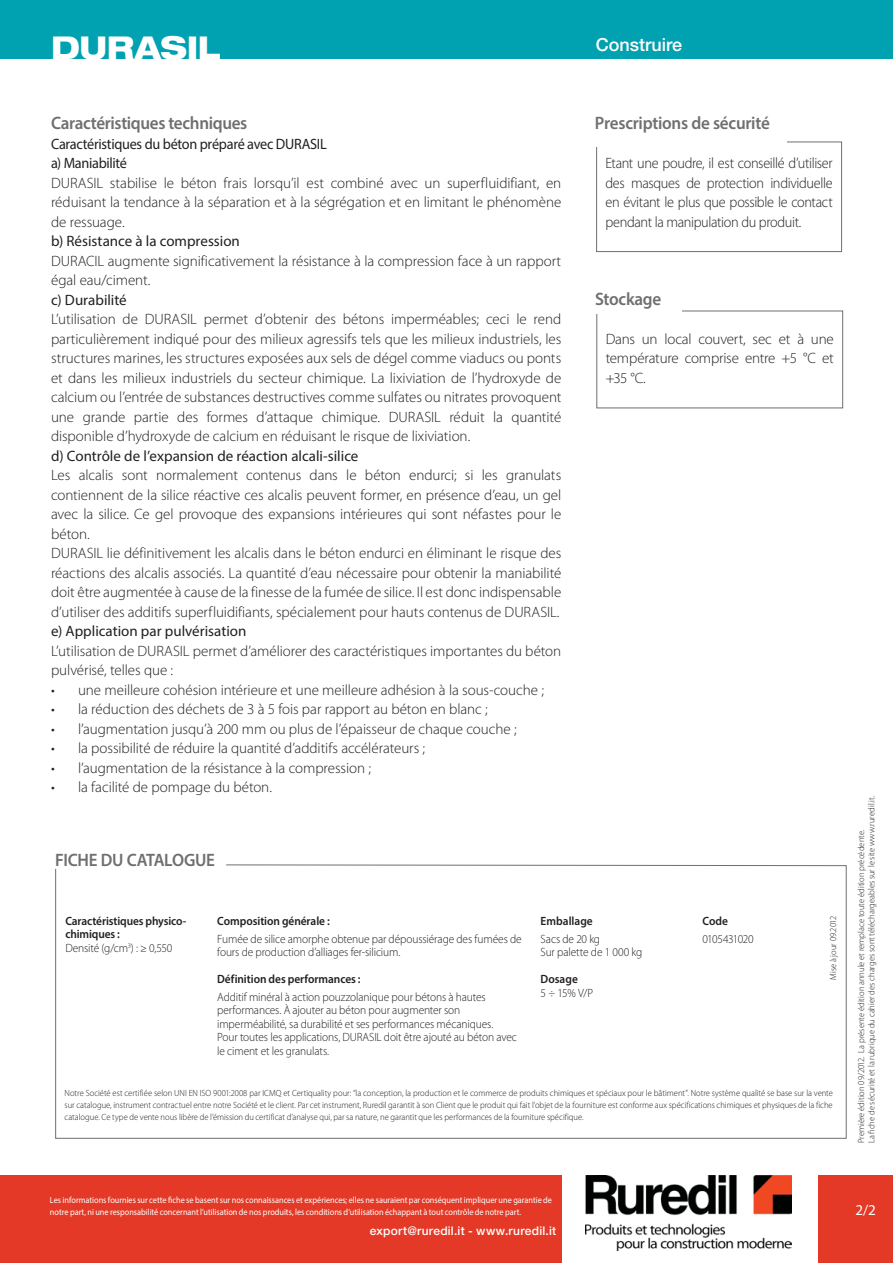
<style>
.page{position:relative;width:893px;height:1263px;background:#fff}
.page>*{position:absolute;margin:0;border:0;box-sizing:border-box;transform-origin:0 0}
.t1{font:800 expanded 31.5px "Helvetica Neue LT Std";letter-spacing:-.01em;color:#fff;scale:.95 1}
.t2{font:600 18px "Myriad Pro";letter-spacing:-.02em;color:#6d6f71;scale:.95 1}
.t3{font:500 18px "Helvetica Neue LT Std";color:#fff}
.t4{font:300 15px/19.5px "Myriad Pro";letter-spacing:-.005em;color:#231f20}
.t5{font:300 15px/19.5px "Myriad Pro";letter-spacing:-.005em;color:#231f20;text-align:justify;scale:.95 1}
.t6{font:15px "Myriad Pro";color:#231f20}
.t7{font:15px/19.5px "Myriad Pro";letter-spacing:-.02em;color:#231f20;scale:.95 1}
.t8{font:15px "Myriad Pro";color:#fff}
.t9{font:300 12px/13.5px "Myriad Pro";letter-spacing:-.01em;color:#231f20;scale:.95 1}
.t10{font:600 12px/13.5px "Myriad Pro";letter-spacing:-.005em;color:#231f20;scale:.95 1}
.t11{font:500 12px "Helvetica Neue LT Std";letter-spacing:.02em;color:#fff}
.t12{font:300 12px "Myriad Pro";letter-spacing:-.045em;color:#231f20;scale:.95 1}
.t13{font:300 9px/12px "Myriad Pro";letter-spacing:.005em;color:#231f20;text-align:justify;scale:.95 1}
.t14{font:9px/12px "Myriad Pro";letter-spacing:-.005em;color:#fff;scale:.92 1}
.s1{font-weight:300}
</style>
<div class="page">
<div style="left:0;top:0;width:893px;height:59px;background:#00a1b0"></div>
<div style="left:0;top:1176px;width:561px;height:87px;background:#e33926"></div>
<div style="left:819px;top:1176px;width:74px;height:87px;background:#e33926"></div>
<div style="left:596px;top:311px;width:247px;height:97px;border:1px solid #6d6f71"></div>
<div style="left:595px;top:289px;width:86px;height:24px;background:#fff"></div>
<svg style="left:55px;top:864px;width:792px;height:275px"></svg>
<img style="left:586px;top:1176px;width:206px;height:75px">
<div style="left:596px;top:142px;width:246px;height:110px;border:1px solid #6d6f71"></div>
<div style="left:595px;top:110px;width:192px;height:36px;background:#fff"></div>
<h1 class="t1" style="left:51px;top:30px;width:180px">DURASIL</h1>
<p class="t3" style="left:596px;top:34px;width:88px">Construire</p>
<p class="t2" style="left:51px;top:116px;width:208px">Caractéristiques techniques</p>
<p class="t7" style="left:51px;top:135px;width:292px">Caractéristiques du béton préparé avec DURASIL a) Maniabilité</p>
<p class="t4" style="left:51px;top:174px;width:512px;text-align:justify">DURASIL stabilise le béton frais lorsqu’il est combiné avec un superfluidifiant, en réduisant la tendance à la séparation et à la ségrégation et en limitant le phénomène de ressuage.</p>
<p class="t6" style="left:51px;top:235px;width:190px">b) Résistance à la compression</p>
<p class="t4" style="left:51px;top:252px;width:512px">DURACIL augmente significativement la résistance à la compression face à un rapport égal eau/ciment.</p>
<p class="t6" style="left:51px;top:294px;width:77px">c) Durabilité</p>
<p class="t4" style="left:51px;top:311px;width:512px;text-align:justify">L’utilisation de DURASIL permet d’obtenir des bétons imperméables; ceci le rend particulièrement indiqué pour des milieux agressifs tels que les milieux industriels, les structures marines, les structures exposées aux sels de dégel comme viaducs ou ponts et dans les milieux industriels du secteur chimique. La lixiviation de l’hydroxyde de calcium ou l’entrée de substances destructives comme sulfates ou nitrates provoquent une grande partie des formes d’attaque chimique. DURASIL réduit la quantité disponible d’hydroxyde de calcium en réduisant le risque de lixiviation.</p>
<p class="t6" style="left:51px;top:450px;width:309px">d) Contrôle de l’expansion de réaction alcali-silice</p>
<p class="t4" style="left:51px;top:467px;width:512px">Les alcalis sont normalement contenus dans le béton endurci; si les granulats contiennent de la silice réactive ces alcalis peuvent former, en présence d’eau, un gel avec la silice. Ce gel provoque des expansions intérieures qui sont néfastes pour le béton.<br>DURASIL lie définitivement les alcalis dans le béton endurci en éliminant le risque des réactions des alcalis associés. La quantité d’eau nécessaire pour obtenir la maniabilité doit être augmentée à cause de la finesse de la fumée de silice. Il est donc indispensable d’utiliser des additifs superfluidifiants, spécialement pour hauts contenus de DURASIL.</p>
<p class="t6" style="left:51px;top:625px;width:197px">e) Application par pulvérisation</p>
<p class="t4" style="left:51px;top:642px;width:512px">L’utilisation de DURASIL permet d’améliorer des caractéristiques importantes du béton pulvérisé, telles que :</p>
<p class="t4" style="left:78px;top:681px;width:467px">une meilleure cohésion intérieure et une meilleure adhésion à la sous-couche ; la réduction des déchets de 3 à 5 fois par rapport au béton en blanc ; l’augmentation jusqu’à 200 mm ou plus de l’épaisseur de chaque couche ;<br>la possibilité de réduire la quantité d’additifs accélérateurs ;<br>l’augmentation de la résistance à la compression ;<br>la facilité de pompage du béton.</p>
<p class="t2" style="left:55px;top:853px;width:170px">FICHE DU CATALOGUE</p>
<p class="t2" style="left:595px;top:116px;width:186px">Prescriptions de sécurité</p>
<p class="t5" style="left:605px;top:155px;width:241px">Etant une poudre, il est conseillé d’utiliser des masques de protection individuelle en évitant le plus que possible le contact pendant la manipulation du produit.</p>
<p class="t2" style="left:595px;top:292px;width:71px">Stockage</p>
<p class="t4" style="left:606px;top:330px;width:230px;text-align:justify">Dans un local couvert, sec et à une température comprise entre +5 °C et +35 °C.</p>
<p class="t13" style="left:828px;top:980px;width:69px;rotate:-90deg">Mise à jour 09.2012</p>
<p class="t10" style="left:65px;top:915px;width:129px">Caractéristiques physico&shy;chimiques :<br><span class="s1">Densité (g/cm</span><sup>3</sup><span class="s1">) : ≥ 0,550</span></p>
<p class="t10" style="left:217px;top:915px;width:120px">Composition générale :</p>
<p class="t10" style="left:541px;top:915px;width:56px">Emballage</p>
<p class="t9" style="left:541px;top:933px;width:108px">Sacs de 20 kg<br>Sur palette de 1 000 kg</p>
<p class="t10" style="left:541px;top:973px;width:41px">Dosage</p>
<p class="t9" style="left:541px;top:987px;width:57px">5 ÷ 15% V/P</p>
<p class="t10" style="left:702px;top:915px;width:28px">Code</p>
<p class="t12" style="left:702px;top:934px;width:56px">0105431020</p>
<p class="t9" style="left:217px;top:933px;width:322px">Fumée de silice amorphe obtenue par dépoussiérage des fumées de fours de production d’alliages fer-silicium.</p>
<p class="t10" style="left:217px;top:973px;width:152px">Définition des performances :</p>
<p class="t9" style="left:217px;top:991px;width:317px">Additif minéral à action pouzzolanique pour bétons à hautes performances. À ajouter au béton pour augmenter son imperméabilité, sa durabilité et ses performances mécaniques.<br>Pour toutes les applications, DURASIL doit être ajouté au béton avec le ciment et les granulats.</p>
<p class="t13" style="left:65px;top:1088px;width:810px">Notre Société est certifiée selon UNI EN ISO 9001:2008 par ICMQ et Certiquality pour: “la conception, la production et le commerce de produits chimiques et spéciaux pour le bâtiment”. Notre système qualité se base sur la vente sur catalogue, instrument contractuel entre notre Société et le client. Par cet instrument, Ruredil garantit à son Client que le produit qui fait l’objet de la fourniture est conforme aux spécifications chimiques et physiques de la fiche catalogue. Ce type de vente nous libère de l’émission du certificat d’analyse qui, par sa nature, ne garantit que les performances de la fourniture spécifique.</p>
<p class="t13" style="left:857px;top:1143px;width:367px;line-height:10.5px;rotate:-90deg">Première édition 09/2012. La présente édition annule et remplace toute édition précédente.<br>La fiche de sécurité et la rubrique du cahier des charges sont téléchargeables sur le site www.ruredil.it.</p>
<p class="t14" style="left:50px;top:1194px;width:547px">Les informations fournies sur cette fiche se basent sur nos connaissances et expériences; elles ne sauraient par conséquent impliquer une garantie de notre part, ni une responsabilité concernant l’utilisation de nos produits, les conditions d’utilisation échappant à tout contrôle de notre part.</p>
<p class="t11" style="left:370px;top:1224px;width:188px">export@ruredil.it - www.ruredil.it</p>
<p class="t8" style="left:856px;top:1204px;width:22px">2/2</p>
</div>
